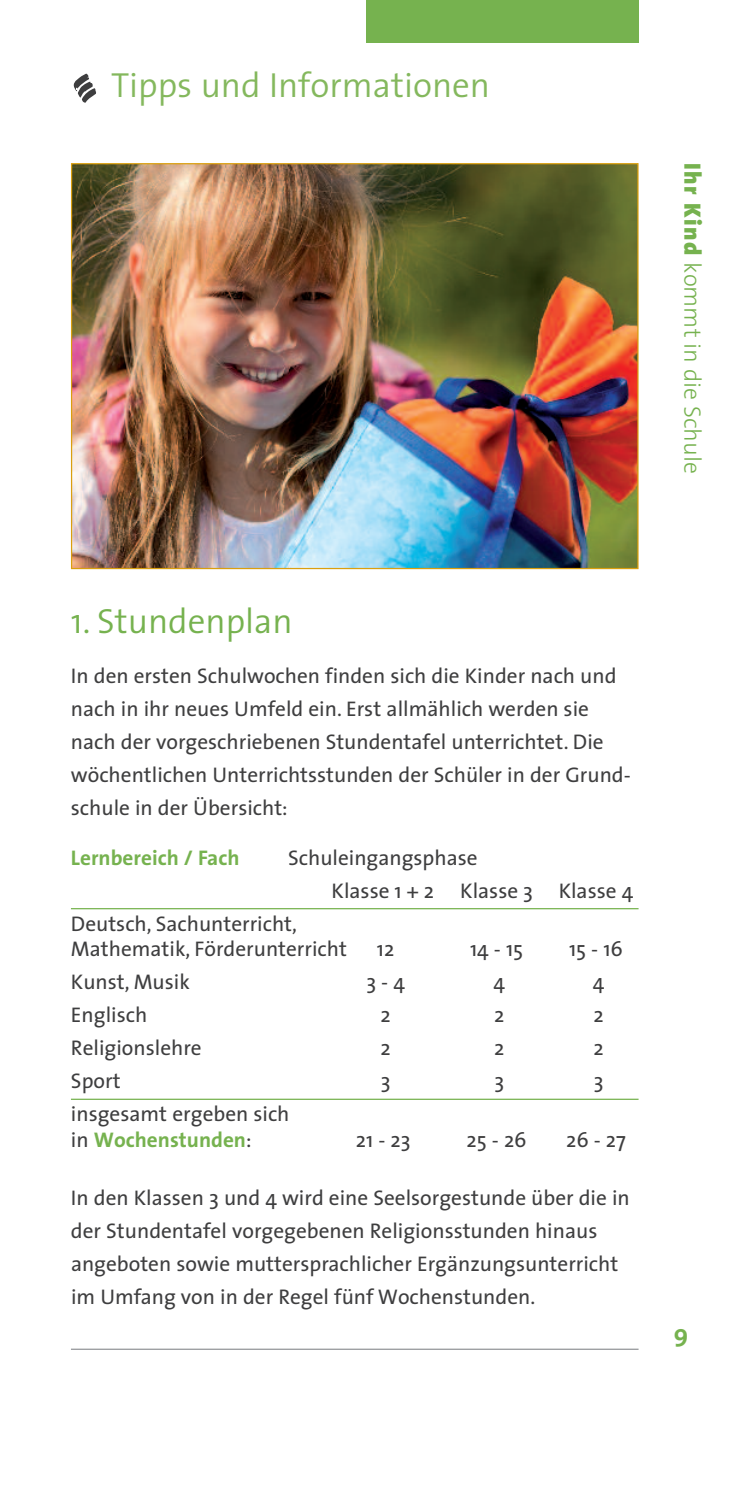
<style>
.page{position:relative;width:745px;height:1489px;background:#fff}
.page>*{position:absolute;margin:0;border:0;box-sizing:border-box;transform-origin:0 0}
.t1{font:300 35px "The Sans";color:#84b85d}
.t2{font:300 35px "The Sans";color:#76b24f}
.t3{font:700 25px "The Sans";color:#76b24f}
.t4{font:300 23.75px "The Sans";color:#76b24f}
.t5{font:21.25px/33px "The Sans";color:#3e3e3f}
.t6{font:700 21.25px "The Sans";color:#76b24f}
.s1{font-weight:900}
.s2{font-weight:700;color:#76b24f}
</style>
<div class="page">
<hr style="left:71px;top:908px;width:567px;height:1px;background:#76b24f">
<hr style="left:71px;top:1098px;width:567px;height:1px;background:#76b24f">
<hr style="left:71px;top:1348px;width:567px;height:1px;background:#939598">
<div style="left:366px;top:0;width:272px;height:43px;background:#76b24f"></div>
<svg style="left:73px;top:73px;width:23px;height:30px"></svg>
<img style="left:73px;top:165px;width:563px;height:402px">
<h1 class="t1" style="left:111px;top:73px;width:380px">Tipps und Informationen</h1>
<p class="t4" style="left:701px;top:163px;width:312px;rotate:90deg"><span class="s1">Ihr Kind</span> kommt in die Schule</p>
<h1 class="t2" style="left:71px;top:609px;width:223px">1. Stundenplan</h1>
<p class="t5" style="left:71px;top:661px;width:561px">In den ersten Schulwochen finden sich die Kinder nach und nach in ihr neues Umfeld ein. Erst allmählich werden sie nach der vorgeschriebenen Stundentafel unterrichtet. Die wöchentlichen Unterrichtsstunden der Schüler in der Grund&shy;schule in der Übersicht:</p>
<p class="t6" style="left:71px;top:849px;width:170px">Lernbereich / Fach</p>
<p class="t5" style="left:288px;top:842px;width:191px">Schuleingangsphase</p>
<p class="t5" style="left:331px;top:875px;width:303px">Klasse 1 + 2 Klasse 3 Klasse 4</p>
<p class="t5" style="left:71px;top:908px;width:227px">Deutsch, Sachunterricht,</p>
<p class="t5" style="left:71px;top:934px;width:277px">Mathematik, Förderunterricht</p>
<p class="t5" style="left:377px;top:934px;width:19px">12</p>
<p class="t5" style="left:470px;top:934px;width:55px">14 - 15</p>
<p class="t5" style="left:568px;top:934px;width:55px">15 - 16</p>
<p class="t5" style="left:71px;top:967px;width:120px">Kunst, Musik</p>
<p class="t5" style="left:366px;top:967px;width:40px">3-4</p>
<p class="t5" style="left:493px;top:967px;width:13px">4</p>
<p class="t5" style="left:592px;top:967px;width:13px">4</p>
<p class="t5" style="left:71px;top:1000px;width:78px">Englisch</p>
<p class="t5" style="left:380px;top:1000px;width:12px">2</p>
<p class="t5" style="left:494px;top:1000px;width:12px">2</p>
<p class="t5" style="left:593px;top:1000px;width:12px">2</p>
<p class="t5" style="left:71px;top:1033px;width:132px">Religionslehre</p>
<p class="t5" style="left:380px;top:1033px;width:12px">2</p>
<p class="t5" style="left:494px;top:1033px;width:12px">2</p>
<p class="t5" style="left:593px;top:1033px;width:12px">2</p>
<p class="t5" style="left:71px;top:1066px;width:51px">Sport</p>
<p class="t5" style="left:380px;top:1066px;width:11px">3</p>
<p class="t5" style="left:494px;top:1066px;width:11px">3</p>
<p class="t5" style="left:593px;top:1066px;width:11px">3</p>
<p class="t5" style="left:71px;top:1103px;width:220px;line-height:25.5px">insgesamt ergeben sich in <span class="s2">Wochenstunden</span>:</p>
<p class="t5" style="left:355px;top:1124px;width:56px">21 - 23</p>
<p class="t5" style="left:466px;top:1124px;width:61px">25 - 26</p>
<p class="t5" style="left:565px;top:1124px;width:61px">26 - 27</p>
<p class="t5" style="left:71px;top:1183px;width:560px">In den Klassen 3 und 4 wird eine Seelsorgestunde über die in der Stundentafel vorgegebenen Religionsstunden hinaus angeboten sowie muttersprachlicher Ergänzungsunterricht im Umfang von in der Regel fünf Wochenstunden.</p>
<p class="t3" style="left:673px;top:1323px;width:16px">9</p>
</div>
